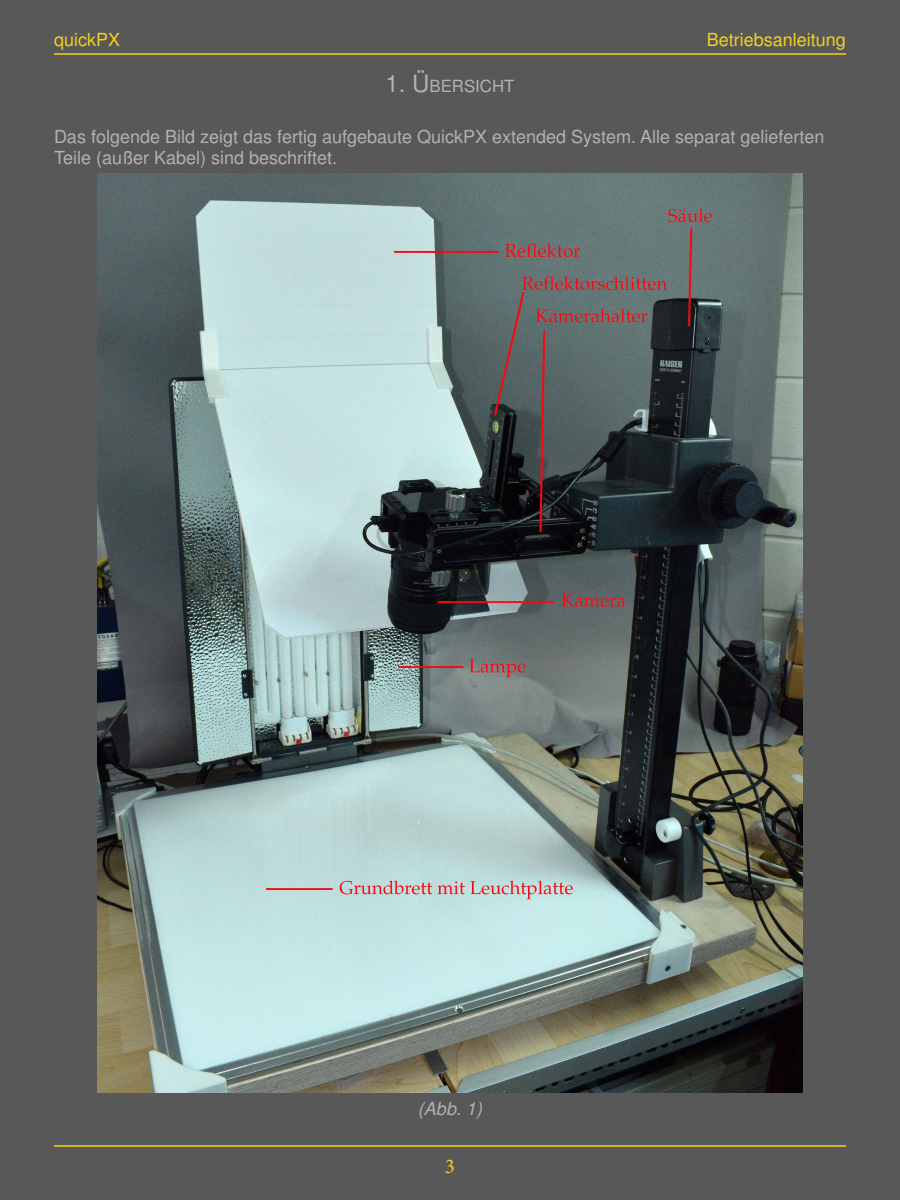
<style>
.page{position:relative;width:900px;height:1200px;background:#585858}
.page>*{position:absolute;margin:0;border:0;box-sizing:border-box;transform-origin:0 0}
.t1{font:21px "Minion Pro";color:#f4d11c}
.t2{font:18px/21.6px "Sans";color:#b3b2b2}
.t3{font:18px "Sans";color:#f4d11c}
.t4{font:italic 18px "Sans";color:#b3b2b2}
.t5{font:16.8px "Sans";color:#b3b2b2}
.s1{font-size:24px}
</style>
<div class="page">
<hr style="left:54px;top:53px;width:792px;height:2px;background:#f4d11c">
<hr style="left:54px;top:1145px;width:792px;height:2px;background:#f4d11c">
<img style="left:98px;top:173px;width:704px;height:920px">
<p class="t3" style="left:54px;top:29px;width:68px">quickPX</p>
<p class="t3" style="left:707px;top:29px;width:141px">Betriebsanleitung</p>
<p class="t5" style="left:386px;top:76px;width:130px"><span class="s1">1. Ü</span>BERSICHT</p>
<p class="t2" style="left:54px;top:125px;width:772px">Das folgende Bild zeigt das fertig aufgebaute QuickPX extended System. Alle separat gelieferten<br>Teile (außer Kabel) sind beschriftet.</p>
<p class="t4" style="left:418px;top:1098px;width:66px">(Abb. 1)</p>
<p class="t1" style="left:445px;top:1152px;width:12px">3</p>
</div>
